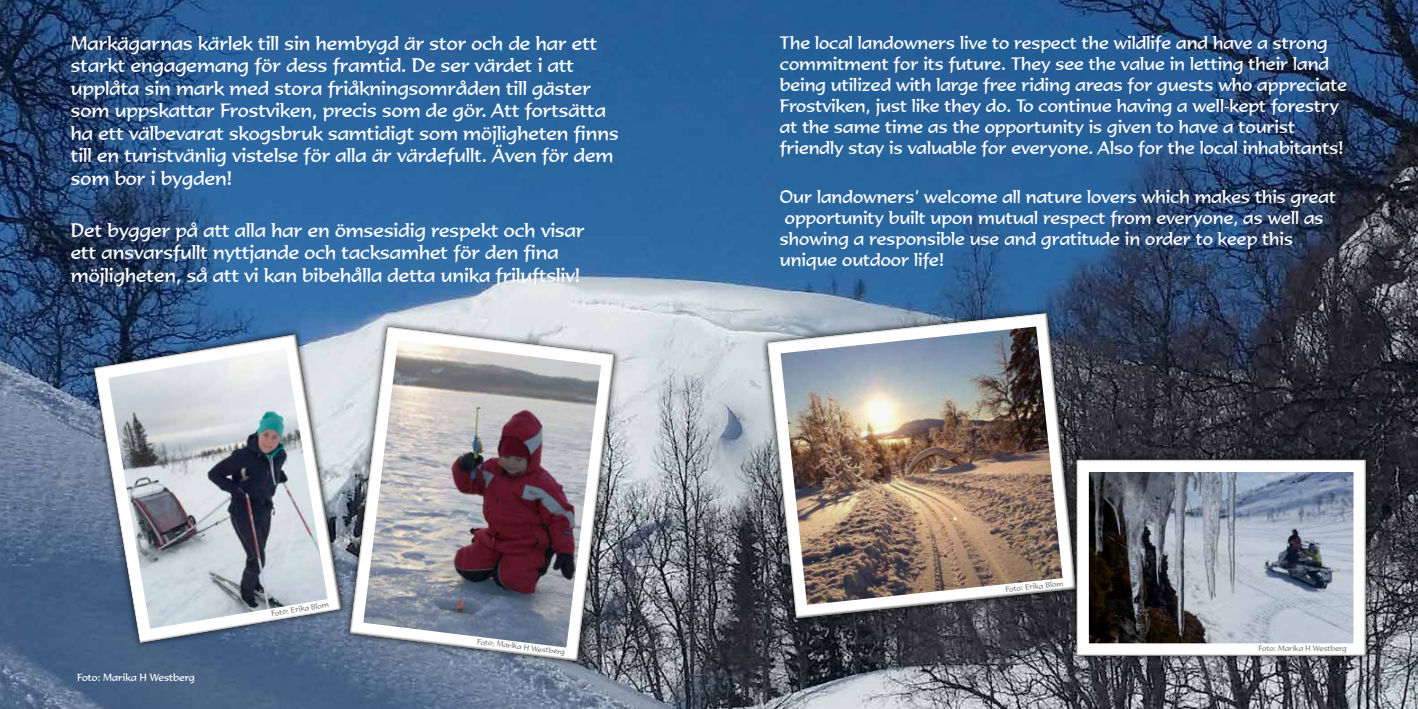
<style>
.page{position:relative;width:1418px;height:709px;background:#fff}
.page>*{position:absolute;margin:0;border:0;box-sizing:border-box;transform-origin:0 0}
.t1{font:18.75px/22.5px "Formal 436 BT";color:#fff}
.t2{font:17.5px/21px "Formal 436 BT";color:#fff}
.t3{font:10px "Formal 436 BT";color:#fff}
.t4{font:7.5px "Formal 436 BT";color:#808285}
</style>
<div class="page">
<img style="left:0;top:0;width:1417px;height:709px">
<div style="left:87px;top:327px;width:261px;height:322px;background:#000;opacity:.75"></div>
<img style="left:93px;top:333px;width:250px;height:311px">
<div style="left:343px;top:320px;width:278px;height:348px;background:#000;opacity:.75"></div>
<img style="left:349px;top:326px;width:266px;height:335px">
<div style="left:760px;top:306px;width:322px;height:319px;background:#000;opacity:.75"></div>
<img style="left:766px;top:312px;width:311px;height:307px">
<div style="left:1069px;top:452px;width:303px;height:211px;background:#000;opacity:.75"></div>
<div style="left:1075px;top:458px;width:291px;height:198px;background:#000;opacity:.75"></div>
<p class="t1" style="left:71px;top:31px;width:549px">Markägarnas kärlek till sin hembygd är stor och de har ett starkt engagemang för dess framtid. De ser värdet i att upplåta sin mark med stora friåkningsområden till gäster som uppskattar Frostviken, precis som de gör. Att fortsätta ha ett välbevarat skogsbruk samtidigt som möjligheten finns till en turistvänlig vistelse för alla är värdefullt. Även för dem som bor i bygden!</p>
<p class="t1" style="left:71px;top:218px;width:515px">Det bygger på att alla har en ömsesidig respekt och visar ett ansvarsfullt nyttjande och tacksamhet för den fina möjligheten, så att vi kan bibehålla detta unika friluftsliv!</p>
<p class="t3" style="left:77px;top:671px;width:119px">Foto: Marika H Westberg</p>
<p class="t4" style="left:270px;top:609px;width:60px;rotate:-10deg">Foto: Erika Blom</p>
<p class="t4" style="left:478px;top:637px;width:90px;rotate:7deg">Foto: Marika H Westberg</p>
<p class="t2" style="left:780px;top:32px;width:568px">The local landowners live to respect the wildlife and have a strong commitment for its future. They see the value in letting their land being utilized with large free riding areas for guests who appreciate Frostviken, just like they do. To continue having a well-kept forestry at the same time as the opportunity is given to have a tourist friendly stay is valuable for everyone. Also for the local inhabitants!</p>
<p class="t2" style="left:780px;top:186px;width:557px">Our landowners’ welcome all nature lovers which makes this great opportunity built upon mutual respect from everyone, as well as showing a responsible use and gratitude in order to keep this unique outdoor life!</p>
<p class="t4" style="left:1005px;top:585px;width:60px;rotate:-6deg">Foto: Erika Blom</p>
<p class="t4" style="left:1258px;top:644px;width:90px">Foto: Marika H Westberg</p>
</div>
